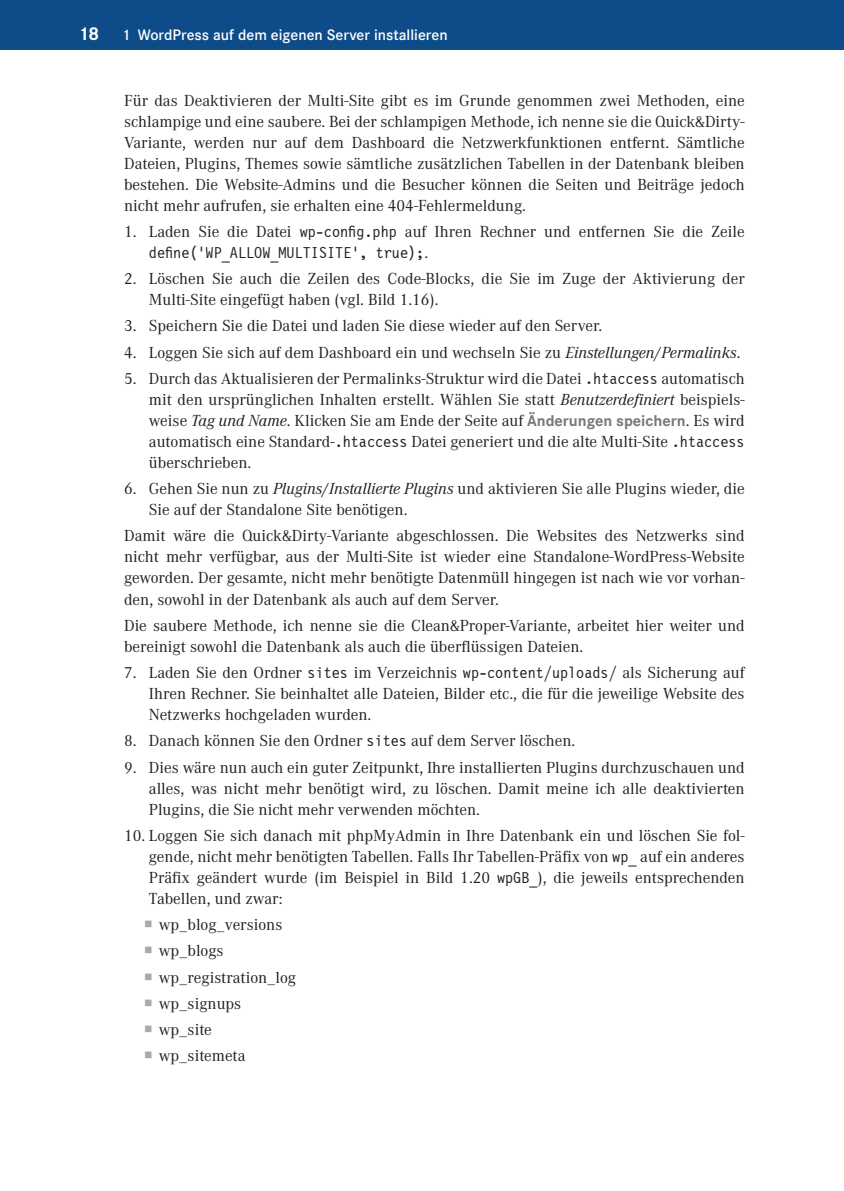
<style>
.page{position:relative;width:844px;height:1191px;background:#fff}
.page>*{position:absolute;margin:0;border:0;box-sizing:border-box;transform-origin:0 0}
.t1{font:700 19.25px "Corporate S Pro";color:#fff}
.t2{font:16.62px/21px "Corporate A Pro";color:#231f20;text-align:justify}
.t3{font:16.1px "Letter Gothic 12 Pitch BT";color:#231f20}
.t4{font:600 15.75px "Corporate S Pro";color:#fff}
.s1{font-family:"Letter Gothic 12 Pitch BT";font-size:16.1px}
.s2{font-family:"Corporate A Pro";font-size:16.62px}
.s3{font-style:italic}
.s4{font-family:"Corporate S Pro";font-weight:700;font-size:16.1px;color:#76787b}
</style>
<div class="page">
<div style="left:0;top:0;width:843px;height:50px;background:#0d4c88"></div>
<p class="t1" style="left:81px;top:18px;width:20px">18</p>
<p class="t4" style="left:124px;top:23px;width:325px">1 WordPress auf dem eigenen Server installieren</p>
<p class="t2" style="left:124px;top:89px;width:622px">Für das Deaktivieren der Multi-Site gibt es im Grunde genommen zwei Methoden, eine schlampige und eine saubere. Bei der schlampigen Methode, ich nenne sie die Quick&amp;Dirty-Variante, werden nur auf dem Dashboard die Netzwerkfunktionen entfernt. Sämtliche Dateien, Plugins, Themes sowie sämtliche zusätzlichen Tabellen in der Datenbank bleiben bestehen. Die Website-Admins und die Besucher können die Seiten und Beiträge jedoch nicht mehr aufrufen, sie erhalten eine 404-Fehlermeldung.</p>
<p class="t2" style="left:124px;top:220px;width:622px">1. Laden Sie die Datei <span class="s1">wp-config.php</span> auf Ihren Rechner und entfernen Sie die Zeile</p>
<p class="t3" style="left:149px;top:243px;width:281px">define(‘WP_ALLOW_MULTISITE’, true);<span class="s2">.</span></p>
<p class="t2" style="left:149px;top:267px;width:597px;text-indent:-25px">2. Löschen Sie auch die Zeilen des Code-Blocks, die Sie im Zuge der Aktivierung der<br>Multi-Site eingefügt haben (vgl. Bild 1.16).</p>
<p class="t2" style="left:124px;top:315px;width:479px">3. Speichern Sie die Datei und laden Sie diese wieder auf den Server.</p>
<p class="t2" style="left:124px;top:341px;width:617px">4. Loggen Sie sich auf dem Dashboard ein und wechseln Sie zu <span class="s3">Einstellungen</span>/<span class="s3">Permalinks</span>.</p>
<p class="t2" style="left:149px;top:367px;width:597px;text-indent:-25px">5. Durch das Aktualisieren der Permalinks-Struktur wird die Datei <span class="s1">.htaccess</span> automatisch mit den ursprünglichen Inhalten erstellt. Wählen Sie statt <span class="s3">Benutzerdefiniert</span> beispiels&shy;weise <span class="s3">Tag und Name</span>. Klicken Sie am Ende der Seite auf <span class="s4">Änderungen speichern</span>. Es wird automatisch eine Standard-<span class="s1">.htaccess</span> Datei generiert und die alte Multi-Site <span class="s1">.htaccess </span>überschrieben.</p>
<p class="t2" style="left:149px;top:477px;width:597px;text-indent:-25px">6. Gehen Sie nun zu <span class="s3">Plugins</span>/<span class="s3">Installierte Plugins</span> und aktivieren Sie alle Plugins wieder, die<br>Sie auf der Standalone Site benötigen.</p>
<p class="t2" style="left:124px;top:525px;width:622px">Damit wäre die Quick&amp;Dirty-Variante abgeschlossen. Die Websites des Netzwerks sind nicht mehr verfügbar, aus der Multi-Site ist wieder eine Standalone-WordPress-Website geworden. Der gesamte, nicht mehr benötigte Datenmüll hingegen ist nach wie vor vorhan&shy;den, sowohl in der Datenbank als auch auf dem Server.</p>
<p class="t2" style="left:124px;top:614px;width:622px">Die saubere Methode, ich nenne sie die Clean&amp;Proper-Variante, arbeitet hier weiter und bereinigt sowohl die Datenbank als auch die überflüssigen Dateien.</p>
<p class="t2" style="left:149px;top:661px;width:597px;text-indent:-25px">7. Laden Sie den Ordner <span class="s1">sites</span> im Verzeichnis <span class="s1">wp-content/uploads/</span> als Sicherung auf Ihren Rechner. Sie beinhaltet alle Dateien, Bilder etc., die für die jeweilige Website des Netzwerks hochgeladen wurden.</p>
<p class="t2" style="left:124px;top:729px;width:452px">8. Danach können Sie den Ordner <span class="s1">sites</span> auf dem Server löschen.</p>
<p class="t2" style="left:149px;top:756px;width:597px;text-indent:-25px">9. Dies wäre nun auch ein guter Zeitpunkt, Ihre installierten Plugins durchzuschauen und alles, was nicht mehr benötigt wird, zu löschen. Damit meine ich alle deaktivierten Plugins, die Sie nicht mehr verwenden möchten.</p>
<p class="t2" style="left:149px;top:824px;width:597px;text-indent:-25px">10. Loggen Sie sich danach mit phpMyAdmin in Ihre Datenbank ein und löschen Sie fol&shy;gende, nicht mehr benötigten Tabellen. Falls Ihr Tabellen-Präfix von <span class="s1">wp_</span> auf ein anderes Präfix geändert wurde (im Beispiel in Bild 1.20 <span class="s1">wpGB_</span>), die jeweils entsprechenden Tabellen, und zwar:</p>
<p class="t2" style="left:159px;top:910px;width:139px;line-height:26.2px;text-align:left">wp_blog_versions wp_blogs wp_registration_log wp_signups wp_site wp_sitemeta</p>
</div>
